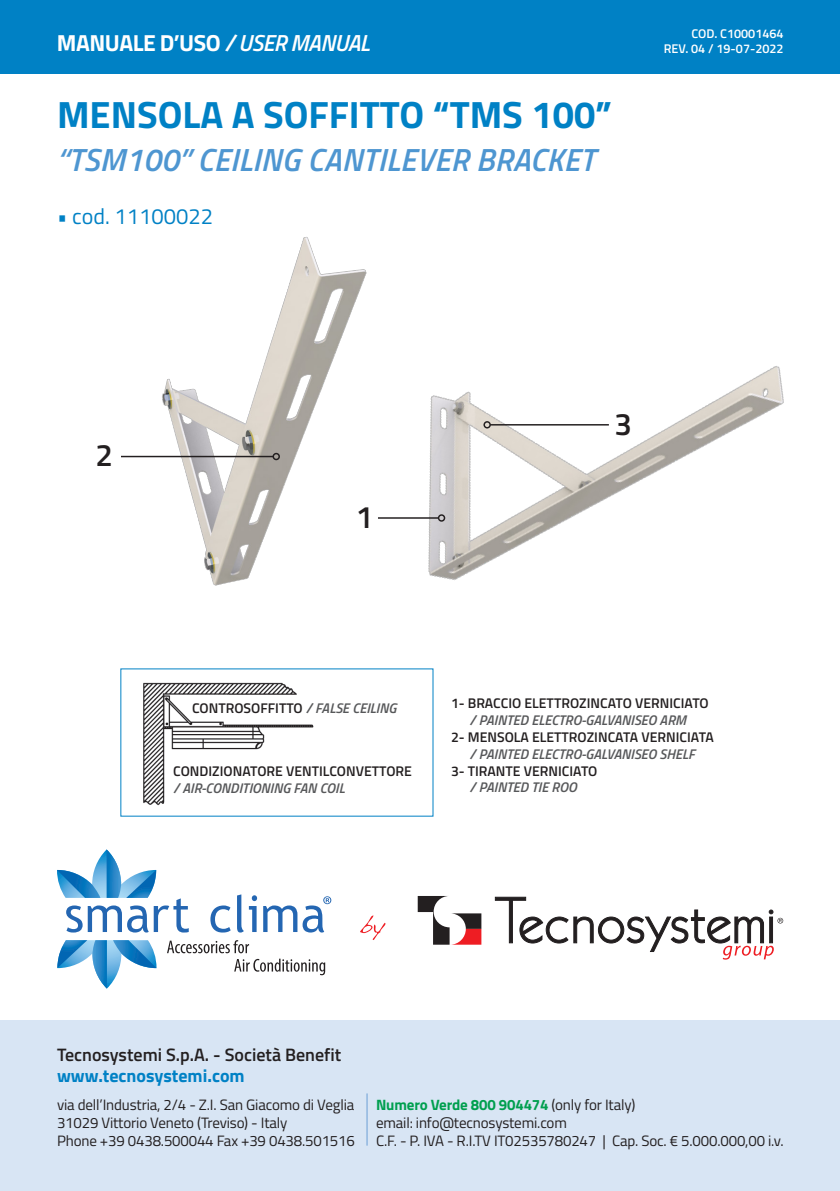
<style>
.page{position:relative;width:840px;height:1191px;background:#fff}
.page>*{position:absolute;margin:0;border:0;box-sizing:border-box;transform-origin:0 0}
.t1{font:700 38px "Titillium Web";color:#0081c5}
.t2{font:italic 600 32px "Titillium Web";letter-spacing:.01em;color:#4e96d1}
.t3{font:600 31.2px "Titillium Web";color:#231f20}
.t4{font:700 23.2px "Titillium Web";letter-spacing:-.02em;color:#fff}
.t5{font:22px "Titillium Web";color:#0081c5}
.t6{font:600 18px "Titillium Web";color:#231f20}
.t7{font:700 18px "Titillium Web";color:#0081c5}
.t8{font:15px/18px "Titillium Web";letter-spacing:-.01em;color:#231f20}
.t9{font:600 14px "Titillium Web";color:#231f20}
.t10{font:italic 600 14px "Titillium Web";color:#57585a}
.t11{font:600 12.6px "Titillium Web";color:#fff}
.s1{font-weight:600;font-style:italic}
.s2{font-style:italic;color:#57585a}
.s3{font-weight:700;color:#009f4f}
</style>
<div class="page">
<div style="left:0;top:1020px;width:839px;height:171px;background:#d8e5f4"></div>
<div style="left:0;top:0;width:839px;height:74px;background:#0081c5"></div>
<svg style="left:360px;top:915px;width:25px;height:25px"></svg>
<svg style="left:417px;top:896px;width:64px;height:48px"></svg>
<svg style="left:494px;top:897px;width:288px;height:62px"></svg>
<svg style="left:57px;top:849px;width:132px;height:84px"></svg>
<svg style="left:210px;top:905px;width:20px;height:27px"></svg>
<svg style="left:237px;top:894px;width:20px;height:38px"></svg>
<svg style="left:263px;top:896px;width:68px;height:36px"></svg>
<svg style="left:57px;top:940px;width:99px;height:48px"></svg>
<svg style="left:167px;top:940px;width:158px;height:35px"></svg>
<hr style="left:366px;top:1093px;width:1px;height:52px;background:#8ab2de">
<img style="left:121px;top:240px;width:182px;height:346px">
<hr style="left:121px;top:456px;width:152px;height:1px;background:#231f20">
<div style="left:272px;top:453px;width:8px;height:7px;border:1px solid #231f20;border-radius:50%"></div>
<img style="left:303px;top:237px;width:481px;height:555px">
<hr style="left:378px;top:517px;width:60px;height:2px;background:#231f20">
<div style="left:437px;top:514px;width:8px;height:8px;border:1px solid #231f20;border-radius:50%"></div>
<hr style="left:490px;top:424px;width:118px;height:1px;background:#231f20">
<div style="left:483px;top:421px;width:7px;height:7px;border:1px solid #231f20;border-radius:50%"></div>
<div style="left:120px;top:668px;width:313px;height:148px;background:#fff"></div>
<img style="left:143px;top:682px;width:171px;height:124px">
<div style="left:184px;top:702px;width:82px;height:11px;background:#fff"></div>
<p class="t4" style="left:57px;top:25px;width:314px">MANUALE D’USO <span class="s1">/ USER MANUAL</span></p>
<p class="t1" style="left:57px;top:86px;width:556px">MENSOLA A SOFFITTO “TMS 100”</p>
<p class="t2" style="left:57px;top:136px;width:539px">“TSM100” CEILING CANTILEVER BRACKET</p>
<p class="t5" style="left:57px;top:200px;width:158px">• cod. 11100022</p>
<p class="t11" style="left:691px;top:24px;width:94px">COD. C10001464</p>
<p class="t11" style="left:663px;top:39px;width:121px">REV. 04 / 19-07-2022</p>
<p class="t3" style="left:96px;top:432px;width:19px">2</p>
<p class="t3" style="left:355px;top:493px;width:19px">1</p>
<p class="t3" style="left:614px;top:400px;width:19px">3</p>
<p class="t9" style="left:192px;top:698px;width:206px">CONTROSOFFITTO <span class="s2">/ FALSE CEILING</span></p>
<p class="t9" style="left:173px;top:760px;width:240px">CONDIZIONATORE VENTILCONVETTORE</p>
<p class="t10" style="left:173px;top:777px;width:173px">/ AIR-CONDITIONING FAN COIL</p>
<p class="t9" style="left:451px;top:693px;width:259px">1- BRACCIO ELETTROZINCATO VERNICIATO</p>
<p class="t10" style="left:469px;top:709px;width:218px">/ PAINTED ELECTRO-GALVANISEO ARM</p>
<p class="t9" style="left:451px;top:726px;width:264px">2- MENSOLA ELETTROZINCATA VERNICIATA</p>
<p class="t10" style="left:469px;top:743px;width:227px">/ PAINTED ELECTRO-GALVANISEO SHELF</p>
<p class="t9" style="left:451px;top:760px;width:148px">3- TIRANTE VERNICIATO</p>
<p class="t10" style="left:469px;top:777px;width:109px">/ PAINTED TIE ROO</p>
<p class="t6" style="left:57px;top:1041px;width:286px">Tecnosystemi S.p.A. - Società Benefit</p>
<p class="t7" style="left:57px;top:1062px;width:189px">www.tecnosystemi.com</p>
<p class="t8" style="left:57px;top:1095px;width:299px">via dell’Industria, 2/4 - Z.I. San Giacomo di Veglia</p>
<p class="t8" style="left:57px;top:1113px;width:232px">31029 Vittorio Veneto (Treviso) - Italy</p>
<p class="t8" style="left:57px;top:1131px;width:299px">Phone +39 0438.500044 Fax +39 0438.501516</p>
<p class="t8" style="left:376px;top:1095px;width:409px"><span class="s3">Numero Verde 800 904474</span> (only for Italy)<br>email: info@tecnosystemi.com<br>C.F. - P. IVA - R.I.TV IT02535780247 | Cap. Soc. € 5.000.000,00 i.v.</p>
</div>
